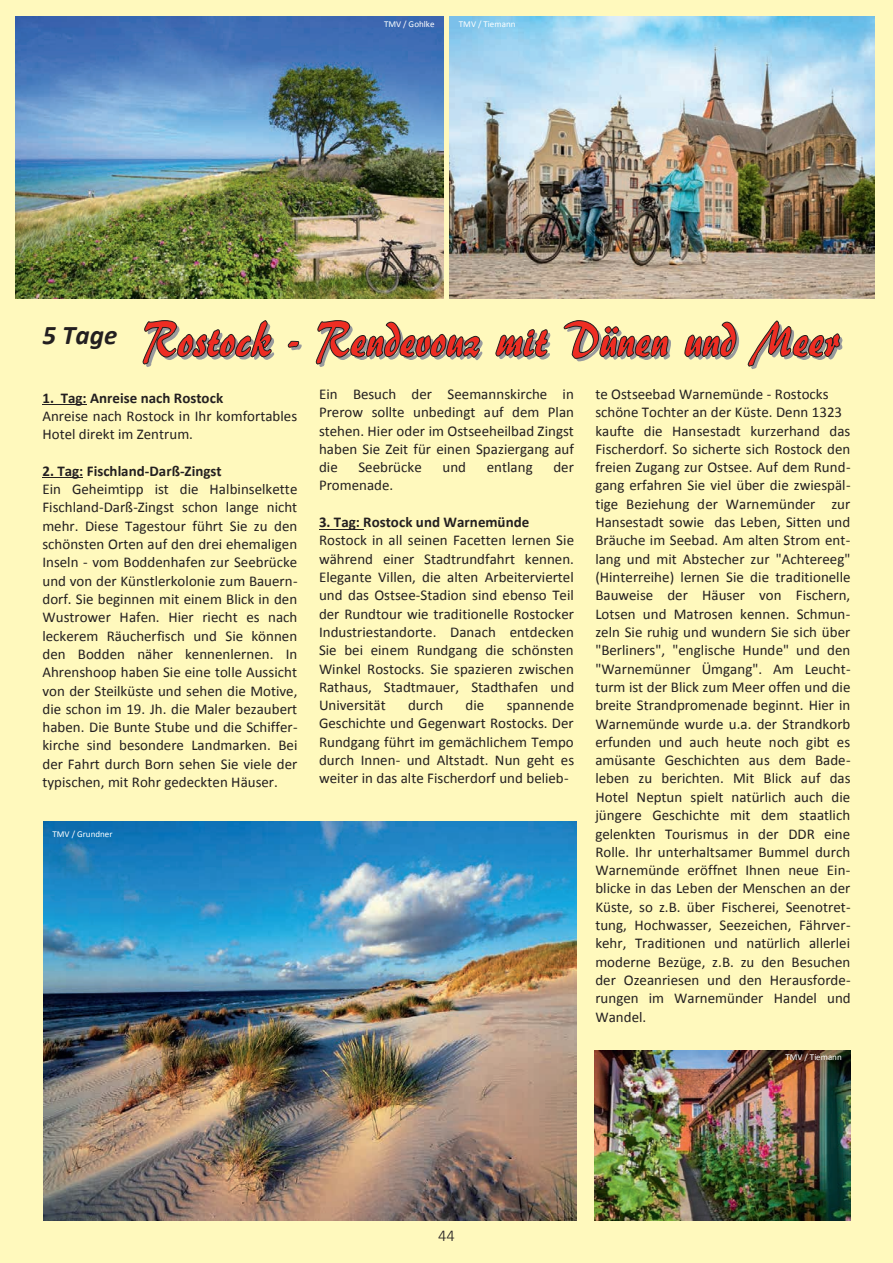
<style>
.page{position:relative;width:893px;height:1263px;background:#fff9bd}
.page>*{position:absolute;margin:0;border:0;box-sizing:border-box;transform-origin:0 0}
.t1{font:italic 700 27px "Calibri";color:#231f20}
.t2{font:300 16.5px "Calibri";color:#231f20}
.t3{font:15px/18.3px "Calibri";color:#231f20;text-align:justify}
.t4{font:700 15px "Calibri";color:#231f20}
.t5{font:9px "Calibri";color:#fff}
</style>
<div class="page">
<img style="left:16px;top:17px;width:427px;height:282px">
<svg style="left:142px;top:320px;width:132px;height:47px"></svg>
<svg style="left:287px;top:341px;width:15px;height:9px"></svg>
<svg style="left:315px;top:320px;width:168px;height:47px"></svg>
<svg style="left:495px;top:329px;width:55px;height:31px"></svg>
<svg style="left:563px;top:320px;width:176px;height:42px"></svg>
<svg style="left:747px;top:320px;width:95px;height:49px"></svg>
<img style="left:44px;top:821px;width:532px;height:399px">
<img style="left:595px;top:1050px;width:255px;height:170px">
<img style="left:449px;top:17px;width:425px;height:281px">
<hr style="left:42px;top:404px;width:45px;height:1px;background:#231f20">
<hr style="left:42px;top:477px;width:41px;height:1px;background:#231f20">
<hr style="left:319px;top:529px;width:44px;height:1px;background:#231f20">
<p class="t5" style="left:384px;top:18px;width:52px">TMV / Gohlke</p>
<p class="t5" style="left:459px;top:18px;width:58px">TMV / Tiemann</p>
<h1 class="t1" style="left:42px;top:318px;width:76px">5 Tage</h1>
<p class="t4" style="left:42px;top:388px;width:182px">1. Tag: Anreise nach Rostock</p>
<p class="t3" style="left:42px;top:407px;width:256px">Anreise nach Rostock in Ihr komfortables<br>Hotel direkt im Zentrum.</p>
<p class="t4" style="left:42px;top:461px;width:181px">2. Tag: Fischland-Darß-Zingst</p>
<p class="t3" style="left:42px;top:480px;width:257px">Ein Geheimtipp ist die Halbinselkette Fischland-Darß-Zingst schon lange nicht mehr. Diese Tagestour führt Sie zu den schönsten Orten auf den drei ehemaligen Inseln - vom Boddenhafen zur Seebrücke und von der Künstlerkolonie zum Bauern&shy;dorf. Sie beginnen mit einem Blick in den Wustrower Hafen. Hier riecht es nach leckerem Räucherfisch und Sie können den Bodden näher kennenlernen. In Ahrenshoop haben Sie eine tolle Aussicht von der Steilküste und sehen die Motive, die schon im 19. Jh. die Maler bezaubert haben. Die Bunte Stube und die Schiffer&shy;kirche sind besondere Landmarken. Bei der Fahrt durch Born sehen Sie viele der typischen, mit Rohr gedeckten Häuser.</p>
<p class="t5" style="left:53px;top:828px;width:61px">TMV / Grundner</p>
<p class="t3" style="left:319px;top:385px;width:257px">Ein Besuch der Seemannskirche in Prerow sollte unbedingt auf dem Plan stehen. Hier oder im Ostseeheilbad Zingst haben Sie Zeit für einen Spaziergang auf die</p>
<p class="t3" style="left:358px;top:458px;width:65px">Seebrücke</p>
<p class="t3" style="left:442px;top:458px;width:25px">und</p>
<p class="t3" style="left:487px;top:458px;width:47px">entlang</p>
<p class="t3" style="left:553px;top:458px;width:22px">der</p>
<p class="t3" style="left:319px;top:476px;width:76px">Promenade.</p>
<p class="t4" style="left:319px;top:512px;width:212px">3. Tag: Rostock und Warnemünde</p>
<p class="t3" style="left:319px;top:531px;width:257px">Rostock in all seinen Facetten lernen Sie während einer Stadtrundfahrt kennen.<br>Elegante Villen, die alten Arbeiterviertel und das Ostsee-Stadion sind ebenso Teil der Rundtour wie traditionelle Rostocker Industriestandorte. Danach entdecken Sie bei einem Rundgang die schönsten Winkel Rostocks. Sie spazieren zwischen Rathaus, Stadtmauer, Stadthafen und Universität</p>
<p class="t3" style="left:408px;top:696px;width:37px">durch</p>
<p class="t3" style="left:466px;top:696px;width:20px">die</p>
<p class="t3" style="left:319px;top:696px;width:257px;text-indent:188px">spannende Geschichte und Gegenwart Rostocks. Der Rundgang führt im gemächlichem Tempo durch Innen- und Altstadt. Nun geht es weiter in das alte Fischerdorf und belieb-</p>
<p class="t3" style="left:595px;top:385px;width:257px;text-align:left">te Ostseebad Warnemünde - Rostocks schöne Tochter an der Küste. Denn 1323 kaufte die Hansestadt kurzerhand das Fischerdorf. So sicherte sich Rostock den freien Zugang zur Ostsee. Auf dem Rund&shy;gang erfahren Sie viel über die zwiespäl&shy;tige Beziehung der Warnemünder zur Hansestadt sowie das Leben, Sitten und Bräuche im Seebad. Am alten Strom ent&shy;lang und mit Abstecher zur "Achtereeg" (Hinterreihe) lernen Sie die traditionelle Bauweise der Häuser von Fischern, Lotsen und Matrosen kennen. Schmun&shy;zeln Sie ruhig und wundern Sie sich über "Berliners", "englische Hunde" und den "Warnemünner Ümgang". Am Leucht&shy;turm ist der Blick zum Meer offen und die breite Strandpromenade beginnt. Hier in Warnemünde wurde u.a. der Strandkorb erfunden und auch heute noch gibt es amüsante Geschichten aus dem Bade&shy;leben zu berichten. Mit Blick auf das Hotel Neptun spielt natürlich auch die jüngere Geschichte mit dem staatlich gelenkten Tourismus in der DDR eine Rolle. Ihr unterhaltsamer Bummel durch Warnemünde eröffnet Ihnen neue Ein&shy;blicke in das Leben der Menschen an der Küste, so z.B. über Fischerei, Seenotret&shy;tung, Hochwasser, Seezeichen, Fährver&shy;kehr, Traditionen und natürlich allerlei moderne Bezüge, z.B. zu den Besuchen der Ozeanriesen und den Herausforde&shy;rungen im Warnemünder Handel und Wandel.</p>
<p class="t5" style="left:785px;top:1051px;width:58px">TMV / Tiemann</p>
<p class="t2" style="left:438px;top:1225px;width:18px">44</p>
<p class="t3" style="left:439px;top:1227px;width:17px">44</p>
</div>
